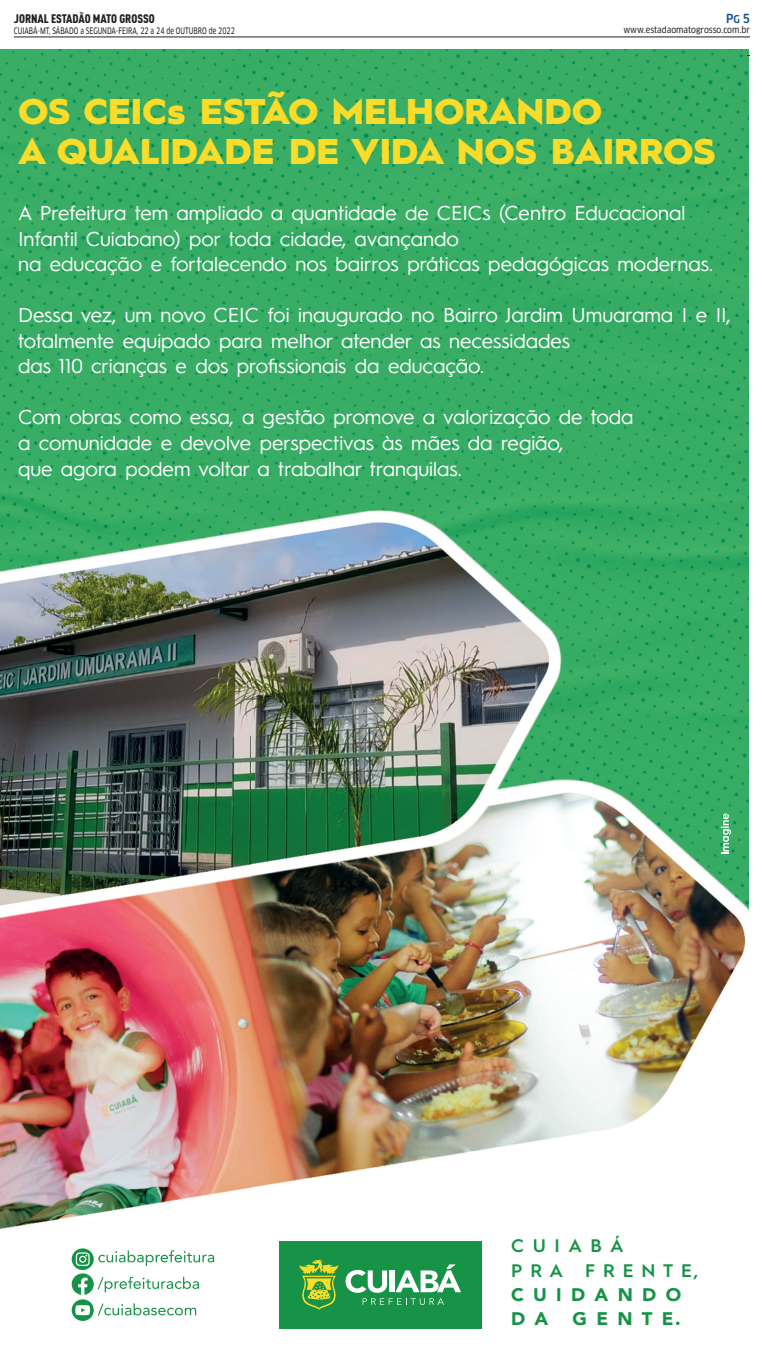
<style>
.page{position:relative;width:762px;height:1365px;background:#fff}
.page>*{position:absolute;margin:0;border:0;box-sizing:border-box;transform-origin:0 0}
.t1{font:900 35.88px/39.4px "Hurme Geometric Sans 1";color:#fadc29}
.t2{font:20.12px/25.6px "Hurme Geometric Sans 1";color:#fff}
.t3{font:600 18.2px/24.8px "Hurme Geometric Sans 1";letter-spacing:.42em;color:#169346}
.t4{font:900 18.2px/23.9px "Avenir";letter-spacing:.5em;color:#169346}
.t5{font:12.25px "DIN Cond Black Alternate";color:#231f20}
.t6{font:500 condensed 12.25px "Clan OT";color:#0f4d96}
.t7{font:8.75px "Clan OT Narrow News";color:#231f20;scale:.8 1}
.t8{font:8.75px "Clan OT Narrow News";color:#231f20}
.s1{font-size:10.5px}
</style>
<div class="page">
<hr style="left:14px;top:37px;width:735px;height:1px;background:#231f20">
<img style="left:0;top:50px;width:748px;height:1271px">
<svg style="left:72px;top:1248px;width:142px;height:72px"></svg>
<svg style="left:276px;top:1238px;width:208px;height:91px"></svg>
<div style="left:279px;top:1240px;width:202px;height:87px;background:#169346"></div>
<svg style="left:299px;top:1259px;width:39px;height:50px"></svg>
<svg style="left:345px;top:1269px;width:42px;height:23px"></svg>
<div style="left:389px;top:1270px;width:5px;height:21px;background:#fff"></div>
<svg style="left:396px;top:1264px;width:65px;height:27px"></svg>
<svg style="left:362px;top:1298px;width:82px;height:6px"></svg>
<svg style="left:720px;top:813px;width:11px;height:40px"></svg>
<svg style="left:740px;top:50px;width:9px;height:6px"></svg>
<p class="t5" style="left:14px;top:11px;width:142px">JORNAL ESTADÃO MATO GROSSO</p>
<p class="t7" style="left:14px;top:25px;width:277px">CUIABÁ-MT, SÁBADO a SEGUNDA-FEIRA, 22 a 24 de OUTUBRO de 2022</p>
<p class="t6" style="left:726px;top:11px;width:25px">P<span class="s1">G</span> 5</p>
<p class="t8" style="left:623px;top:25px;width:128px">www.estadaomatogrosso.com.br</p>
<h1 class="t1" style="left:18px;top:90px;width:698px">OS CEICs ESTÃO MELHORANDO<br>A QUALIDADE DE VIDA NOS BAIRROS</h1>
<p class="t2" style="left:18px;top:199px;width:696px">A Prefeitura tem ampliado a quantidade de CEICs (Centro Educacional<br>Infantil Cuiabano) por toda cidade, avançando<br>na educação e fortalecendo nos bairros práticas pedagógicas modernas.</p>
<p class="t2" style="left:18px;top:301px;width:714px">Dessa vez, um novo CEIC foi inaugurado no Bairro Jardim Umuarama I e II, totalmente equipado para melhor atender as necessidades<br>das 110 crianças e dos profissionais da educação.</p>
<p class="t2" style="left:18px;top:403px;width:617px">Com obras como essa, a gestão promove a valorização de toda a comunidade e devolve perspectivas às mães da região,<br>que agora podem voltar a trabalhar tranquilas.</p>
<p class="t3" style="left:511px;top:1231px;width:189px">CUIABÁ<br>PRA FRENTE,</p>
<p class="t4" style="left:511px;top:1282px;width:172px">CUIDANDO<br>D A</p>
<p class="t4" style="left:572px;top:1306px;width:110px">GENTE.</p>
</div>
